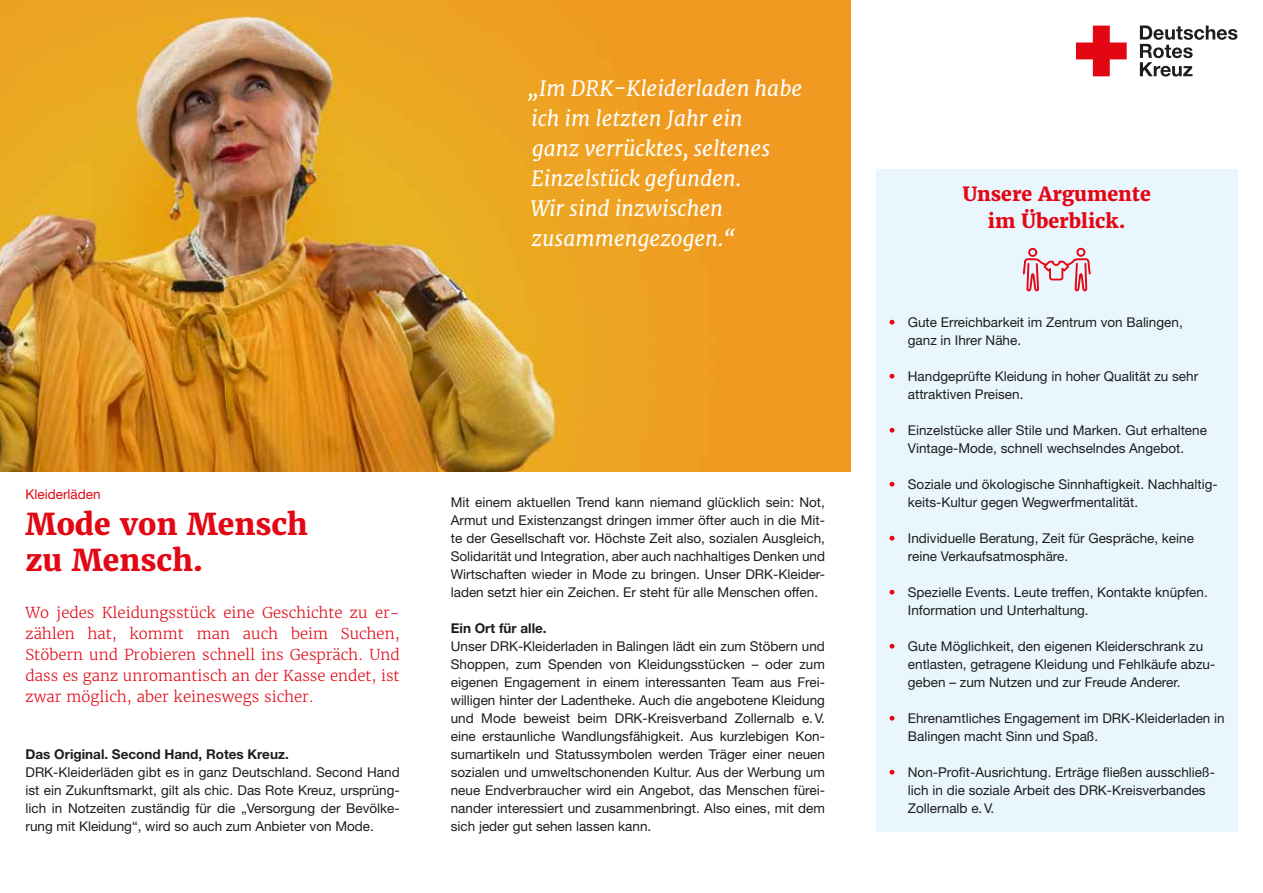
<style>
.page{position:relative;width:1263px;height:893px;background:#fff}
.page>*{position:absolute;margin:0;border:0;box-sizing:border-box;transform-origin:0 0}
.t1{font:800 30px/36px "Merriweather";color:#e30613}
.t2{font:italic 21px/30px "Merriweather";color:#fff}
.t3{font:800 19.5px/27px "Merriweather";color:#e30613;text-align:center}
.t4{font:300 15px/21px "Merriweather";color:#e30613;text-align:justify}
.t5{font:13.5px/18px "Helvetica Neue LT Std";color:#1d1d1b}
.t6{font:700 13.5px "Helvetica Neue LT Std";color:#1d1d1b}
.t7{font:13.5px "Helvetica Neue LT Std";color:#e30613}
.s1{color:#e30613}
</style>
<div class="page">
<svg style="left:1076px;top:26px;width:51px;height:50px"></svg>
<svg style="left:1140px;top:26px;width:97px;height:51px"></svg>
<div style="left:876px;top:169px;width:361px;height:662px;background:#eaf6fe"></div>
<svg style="left:1023px;top:247px;width:68px;height:44px"></svg>
<img style="left:0;top:0;width:850px;height:471px">
<h2 class="t2" style="left:527px;top:74px;width:276px">„Im DRK-Kleiderladen habe ich im letzten Jahr ein<br>ganz verrücktes, seltenes<br>Einzelstück gefunden.<br>Wir sind inzwischen zusammengezogen.“</h2>
<p class="t7" style="left:26px;top:486px;width:77px">Kleiderläden</p>
<h1 class="t1" style="left:26px;top:506px;width:284px">Mode von Mensch zu Mensch.</h1>
<p class="t4" style="left:26px;top:603px;width:376px">Wo jedes Kleidungsstück eine Geschichte zu er&shy;zählen hat, kommt man auch beim Suchen, Stöbern und Probieren schnell ins Gespräch. Und dass es ganz unromantisch an der Kasse endet, ist zwar möglich, aber keineswegs sicher.</p>
<p class="t6" style="left:26px;top:746px;width:265px">Das Original. Second Hand, Rotes Kreuz.</p>
<p class="t5" style="left:26px;top:763px;width:376px;text-align:justify">DRK-Kleiderläden gibt es in ganz Deutschland. Second Hand ist ein Zukunftsmarkt, gilt als chic. Das Rote Kreuz, ursprüng&shy;lich in Notzeiten zuständig für die „Versorgung der Bevölke&shy;rung mit Kleidung“, wird so auch zum Anbieter von Mode.</p>
<p class="t5" style="left:451px;top:493px;width:376px;text-align:justify">Mit einem aktuellen Trend kann niemand glücklich sein: Not, Armut und Existenzangst dringen immer öfter auch in die Mit&shy;te der Gesellschaft vor. Höchste Zeit also, sozialen Ausgleich, Solidarität und Integration, aber auch nachhaltiges Denken und Wirtschaften wieder in Mode zu bringen. Unser DRK-Kleider&shy;laden setzt hier ein Zeichen. Er steht für alle Menschen offen.</p>
<p class="t6" style="left:451px;top:620px;width:97px">Ein Ort für alle.</p>
<p class="t5" style="left:451px;top:637px;width:376px;text-align:justify">Unser DRK-Kleiderladen in Balingen lädt ein zum Stöbern und Shoppen, zum Spenden von Kleidungsstücken – oder zum eigenen Engagement in einem interessanten Team aus Frei&shy;willigen hinter der Ladentheke. Auch die angebotene Kleidung und Mode beweist beim DRK-Kreisverband Zollernalb e.V. eine erstaunliche Wandlungsfähigkeit. Aus kurzlebigen Kon&shy;sumartikeln und Statussymbolen werden Träger einer neuen sozialen und umweltschonenden Kultur. Aus der Werbung um neue Endverbraucher wird ein Angebot, das Menschen fürei&shy;nander interessiert und zusammenbringt. Also eines, mit dem sich jeder gut sehen lassen kann.</p>
<h3 class="t3" style="left:963px;top:181px;width:190px">Unsere Argumente im Überblick.</h3>
<p class="t5" style="left:908px;top:313px;width:276px;text-indent:-19px"><span class="s1">•</span> Gute Erreichbarkeit im Zentrum von Balingen, ganz in Ihrer Nähe.</p>
<p class="t5" style="left:908px;top:367px;width:292px;text-indent:-19px"><span class="s1">•</span> Handgeprüfte Kleidung in hoher Qualität zu sehr attraktiven Preisen.</p>
<p class="t5" style="left:889px;top:421px;width:320px;text-align:center"><span class="s1">•</span> Einzelstücke aller Stile und Marken. Gut erhaltene<br>Vintage-Mode, schnell wechselndes Angebot.</p>
<p class="t5" style="left:908px;top:475px;width:311px;text-indent:-19px"><span class="s1">•</span> Soziale und ökologische Sinnhaftigkeit. Nachhaltig&shy;keits-Kultur gegen Wegwerfmentalität.</p>
<p class="t5" style="left:908px;top:529px;width:288px;text-indent:-19px"><span class="s1">•</span> Individuelle Beratung, Zeit für Gespräche, keine reine Verkaufsatmosphäre.</p>
<p class="t5" style="left:908px;top:583px;width:301px;text-indent:-19px"><span class="s1">•</span> Spezielle Events. Leute treffen, Kontakte knüpfen.<br>Information und Unterhaltung.</p>
<p class="t5" style="left:908px;top:637px;width:309px;text-indent:-19px"><span class="s1">•</span> Gute Möglichkeit, den eigenen Kleiderschrank zu entlasten, getragene Kleidung und Fehlkäufe abzu&shy;geben – zum Nutzen und zur Freude Anderer.</p>
<p class="t5" style="left:908px;top:709px;width:318px;text-indent:-19px"><span class="s1">•</span> Ehrenamtliches Engagement im DRK-Kleiderladen in<br>Balingen macht Sinn und Spaß.</p>
<p class="t5" style="left:908px;top:763px;width:309px;text-indent:-19px"><span class="s1">•</span> Non-Profit-Ausrichtung. Erträge fließen ausschließ&shy;lich in die soziale Arbeit des DRK-Kreisverbandes<br>Zollernalb e.V.</p>
</div>
